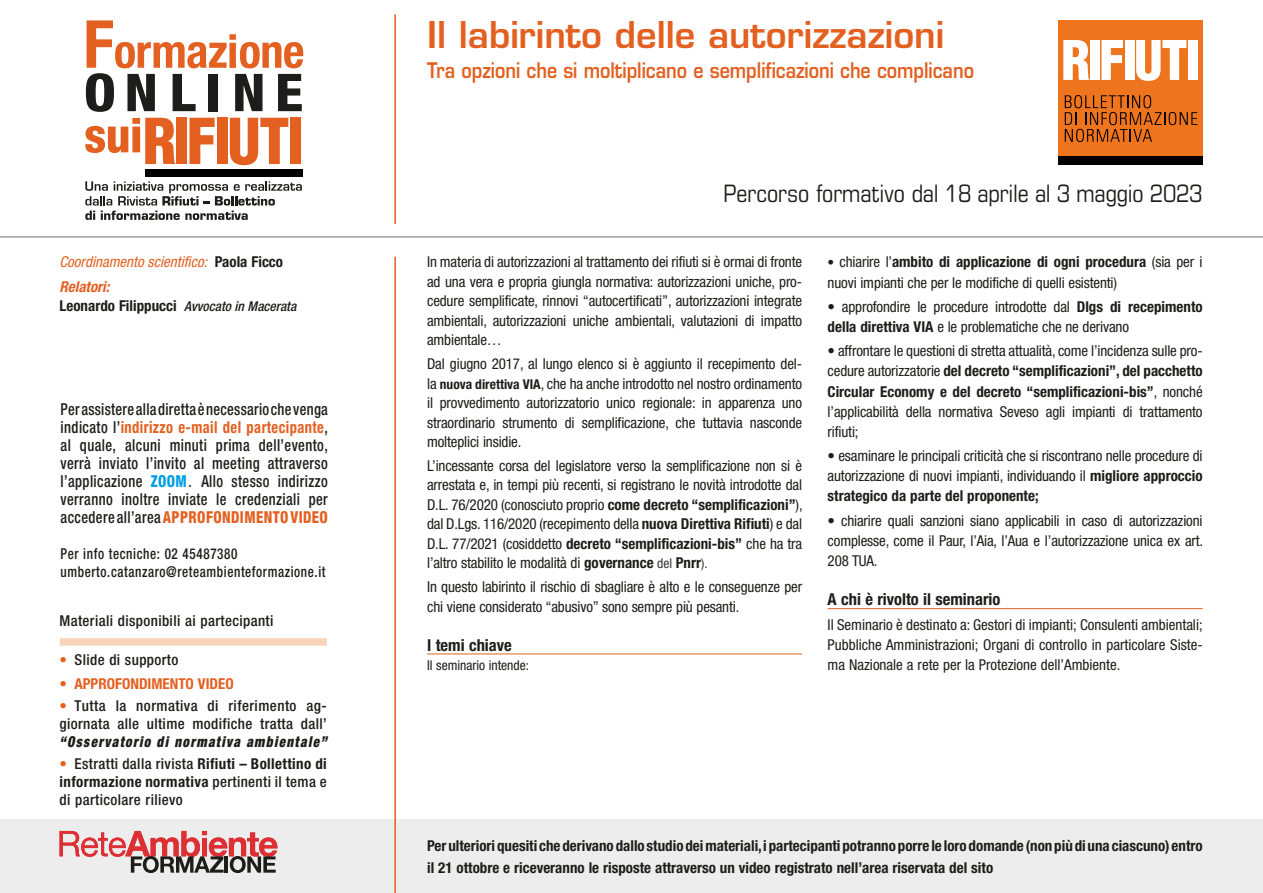
<style>
.page{position:relative;width:1263px;height:893px;background:#fff}
.page>*{position:absolute;margin:0;border:0;box-sizing:border-box;transform-origin:0 0}
.t1{font:600 36px "Eurostile";color:#e36021}
.t2{font:condensed 24px "Eurostile";letter-spacing:-.01em;color:#1d1d1b}
.t3{font:600 21px "Eurostile";color:#e36021;scale:.85 1}
.t4{font:500 condensed 16.5px/18px "Helvetica Neue LT Std";letter-spacing:.03em;color:#1d1d1b;text-align:justify;scale:.88 1}
.t5{font:700 condensed 16.5px "Helvetica Neue LT Std";color:#1d1d1b}
.t6{font:condensed 15px/19.5px "Helvetica Neue LT Std";letter-spacing:-.01em;color:#1d1d1b;text-align:justify}
.t7{font:700 condensed 15px/22.5px "Helvetica Neue LT Std";color:#1d1d1b}
.t8{font:500 condensed 15px/18px "Helvetica Neue LT Std";letter-spacing:.025em;color:#1d1d1b}
.t9{font:500 condensed 15px/18px "Helvetica Neue LT Std";letter-spacing:.045em;color:#1d1d1b;scale:.88 1}
.t10{font:italic condensed 15px "Helvetica Neue LT Std";color:#e36021}
.t11{font:italic 900 condensed 15px "Helvetica Neue LT Std";letter-spacing:.1em;color:#1d1d1b;scale:.88 1}
.t12{font:700 condensed 15px "Helvetica Neue LT Std";color:#e36021}
.t13{font:italic 700 condensed 15px "Helvetica Neue LT Std";color:#e36021}
.t14{font:condensed 13.5px "Helvetica Neue LT Std";color:#1d1d1b}
.s1{font-weight:700;font-style:normal;color:#1d1d1b}
.s2{font-weight:500;font-style:italic;font-size:13.5px}
.s3{font-weight:700;color:#e36021}
.s4{font-weight:800;color:#009fe3}
.s5{font-family:"Times";font-weight:400;font-stretch:normal;font-size:18px}
.s6{font-weight:800;color:#e36021}
.s7{color:#e36021}
.s8{font-weight:500}
.s9{font-weight:700}
.s10{font-weight:700;font-size:13.5px}
.s11{font-size:13.5px;color:#343434}
.s12{font-size:13.5px}
</style>
<div class="page">
<div style="left:0;top:820px;width:1263px;height:73px;background:#ededed"></div>
<hr style="left:394px;top:257px;width:2px;height:636px;background:#e36021">
<hr style="left:0;top:236px;width:1263px;height:2px;background:#9d9d9d">
<hr style="left:394px;top:14px;width:2px;height:210px;background:#e36021">
<div style="left:1058px;top:20px;width:144px;height:145px;background:#ee741e"></div>
<svg style="left:1063px;top:40px;width:26px;height:40px"></svg>
<div style="left:1090px;top:40px;width:9px;height:40px;background:#fff"></div>
<svg style="left:1101px;top:40px;width:22px;height:40px"></svg>
<div style="left:1125px;top:40px;width:9px;height:40px;background:#fff"></div>
<svg style="left:1136px;top:40px;width:50px;height:41px"></svg>
<div style="left:1188px;top:40px;width:10px;height:40px;background:#fff"></div>
<div style="left:1058px;top:157px;width:145px;height:8px;background:#000"></div>
<svg style="left:1065px;top:95px;width:132px;height:47px"></svg>
<svg style="left:86px;top:20px;width:217px;height:92px"></svg>
<div style="left:146px;top:169px;width:157px;height:8px;background:#000"></div>
<svg style="left:85px;top:118px;width:90px;height:46px"></svg>
<div style="left:176px;top:118px;width:11px;height:46px;background:#e36021"></div>
<svg style="left:189px;top:118px;width:26px;height:46px"></svg>
<div style="left:217px;top:118px;width:11px;height:46px;background:#e36021"></div>
<svg style="left:230px;top:118px;width:58px;height:47px"></svg>
<div style="left:290px;top:118px;width:11px;height:46px;background:#e36021"></div>
<svg style="left:85px;top:181px;width:217px;height:39px"></svg>
<hr style="left:427px;top:654px;width:375px;height:1px;background:#e36021">
<hr style="left:828px;top:608px;width:375px;height:1px;background:#e36021">
<div style="left:60px;top:638px;width:267px;height:8px;background:#f9d3ba"></div>
<svg style="left:60px;top:831px;width:217px;height:42px"></svg>
<p class="t10" style="left:60px;top:253px;width:225px">Coordinamento scientifico: <span class="s1">Paola Ficco</span></p>
<p class="t13" style="left:60px;top:278px;width:51px">Relatori:</p>
<p class="t7" style="left:60px;top:294px;width:238px">Leonardo Filippucci <span class="s2">Avvocato in Macerata</span></p>
<p class="t4" style="left:61px;top:400px;width:305px">Per assistere alla diretta è necessario che venga indicato l’<span class="s3">indirizzo e-mail del partecipante</span>, al quale, alcuni minuti prima dell’evento, verrà inviato l’invito al meeting attraverso l’applicazione <span class="s4">ZOOM</span><span class="s5">.</span> Allo stesso indirizzo verranno inoltre inviate le credenziali per accedere all’area <span class="s6">APPROFONDIMENTO VIDEO</span></p>
<p class="t9" style="left:61px;top:544px;width:303px">Per info tecniche: 02 45487380 umberto.catanzaro@reteambienteformazione.it</p>
<p class="t8" style="left:60px;top:612px;width:215px">Materiali disponibili ai partecipanti</p>
<p class="t8" style="left:60px;top:650px;width:120px"><span class="s7">•</span> Slide di supporto</p>
<p class="t12" style="left:60px;top:674px;width:176px"><span class="s8">•</span> APPROFONDIMENTO VIDEO</p>
<p class="t8" style="left:60px;top:696px;width:269px"><span class="s7">•</span> Tutta la normativa di riferimento ag&shy;giornata alle ultime modifiche tratta dall’</p>
<p class="t11" style="left:60px;top:732px;width:305px">“Osservatorio di normativa ambientale”</p>
<p class="t8" style="left:60px;top:754px;width:269px;text-align:justify"><span class="s7">•</span> Estratti dalla rivista <span class="s9">Rifiuti – Bollettino di informazione normativa</span> pertinenti il tema e di particolare rilievo</p>
<h1 class="t1" style="left:427px;top:12px;width:519px">Il labirinto delle autorizzazioni</h1>
<h3 class="t3" style="left:427px;top:57px;width:645px">Tra opzioni che si moltiplicano e semplificazioni che complicano</h3>
<h2 class="t2" style="left:723px;top:179px;width:480px">Percorso formativo dal 18 aprile al 3 maggio 2023</h2>
<p class="t6" style="left:427px;top:252px;width:377px">In materia di autorizzazioni al trattamento dei rifiuti si è ormai di fronte ad una vera e propria giungla normativa: autorizzazioni uniche, pro&shy;cedure semplificate, rinnovi “autocertificati”, autorizzazioni integrate ambientali, autorizzazioni uniche ambientali, valutazioni di impatto ambientale…</p>
<p class="t6" style="left:427px;top:354px;width:377px">Dal giugno 2017, al lungo elenco si è aggiunto il recepimento del&shy;la <span class="s10">nuova direttiva VIA</span>, che ha anche introdotto nel nostro ordinamento il provvedimento autorizzatorio unico regionale: in apparenza uno straordinario strumento di semplificazione, che tuttavia nasconde molteplici insidie.</p>
<p class="t6" style="left:427px;top:456px;width:377px">L’incessante corsa del legislatore verso la semplificazione non si è arrestata e, in tempi più recenti, si registrano le novità introdotte dal D.L. 76/2020 (conosciuto proprio <span class="s9">come decreto “semplificazioni”</span>), dal D.Lgs. 116/2020 (recepimento della <span class="s9">nuova Direttiva Rifiuti</span>) e dal D.L. 77/2021 (cosiddetto <span class="s9">decreto “semplificazioni-bis”</span> che ha tra l’altro stabilito le modalità di <span class="s9">governance</span> <span class="s11">del</span> <span class="s9">Pnrr</span><span class="s11">).</span></p>
<p class="t6" style="left:427px;top:577px;width:376px">In questo labirinto il rischio di sbagliare è alto e le conseguenze per chi viene considerato “abusivo” sono sempre più pesanti.</p>
<p class="t5" style="left:427px;top:635px;width:86px">I temi chiave</p>
<p class="t14" style="left:427px;top:657px;width:103px">Il seminario intende:</p>
<p class="t6" style="left:828px;top:252px;width:376px;line-height:20.1px"><span class="s12">•</span> chiarire l’<span class="s9">ambito di applicazione di ogni procedura</span> (sia per i nuovi impianti che per le modifiche di quelli esistenti)</p>
<p class="t6" style="left:828px;top:296px;width:376px;line-height:20.1px">• approfondire le procedure introdotte dal <span class="s9">Dlgs di recepimento della direttiva VIA</span> e le problematiche che ne derivano</p>
<p class="t6" style="left:828px;top:341px;width:377px;line-height:20.1px">• affrontare le questioni di stretta attualità, come l’incidenza sulle pro&shy;cedure autorizzatorie <span class="s9">del decreto “semplificazioni”, del pacchetto Circular Economy e del decreto “semplificazioni-bis”</span>, nonché l’applicabilità della normativa Seveso agli impianti di trattamento rifiuti;</p>
<p class="t6" style="left:828px;top:446px;width:376px;line-height:20.1px">• esaminare le principali criticità che si riscontrano nelle procedure di autorizzazione di nuovi impianti, individuando il <span class="s9">migliore approccio strategico da parte del proponente;</span></p>
<p class="t6" style="left:828px;top:510px;width:377px;line-height:20.1px">• chiarire quali sanzioni siano applicabili in caso di autorizzazioni complesse, come il Paur, l’Aia, l’Aua e l’autorizzazione unica ex art.<br>208 TUA.</p>
<p class="t5" style="left:828px;top:589px;width:174px">A chi è rivolto il seminario</p>
<p class="t6" style="left:828px;top:614px;width:377px;line-height:20.1px">Il Seminario è destinato a: Gestori di impianti; Consulenti ambientali; Pubbliche Amministrazioni; Organi di controllo in particolare Siste&shy;ma Nazionale a rete per la Protezione dell’Ambiente.</p>
<p class="t7" style="left:427px;top:834px;width:777px">Per ulteriori quesiti che derivano dallo studio dei materiali, i partecipanti potranno porre le loro domande (non più di una ciascuno) entro il 21 ottobre e riceveranno le risposte attraverso un video registrato nell’area riservata del sito</p>
</div>
